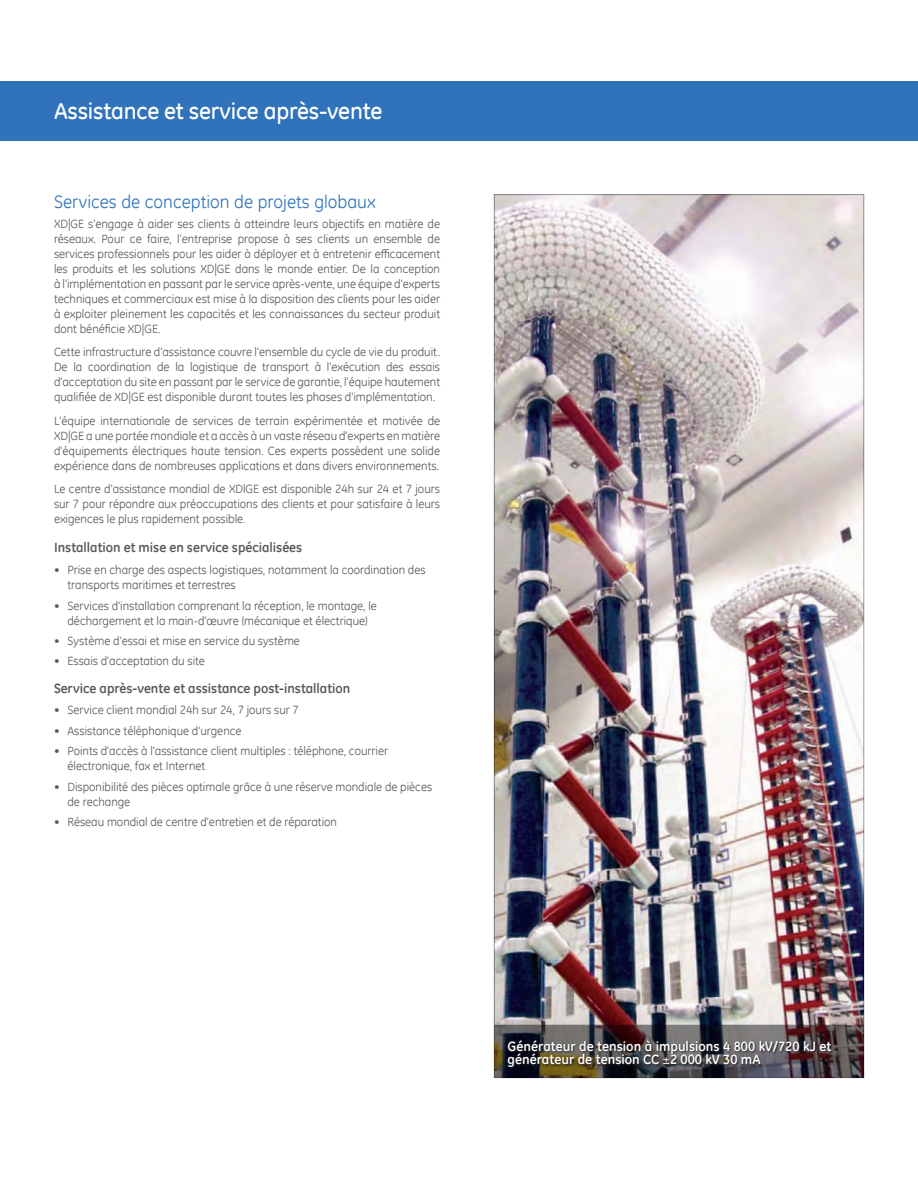
<style>
.page{position:relative;width:918px;height:1188px;background:#fff}
.page>*{position:absolute;margin:0;border:0;box-sizing:border-box;transform-origin:0 0}
.XD_Section_Head{font:500 23.25px "GE Inspira";letter-spacing:-.01em;color:#fff}
.XD_Section_Sub{font:18px "GE Inspira";color:#3073ba}
.XD_Section_Sub_Sub_s{font:700 13.5px "GE Inspira";color:#57585a}
.XD_new_picture_capti{font:700 13.5px/13.5px "GE Inspira";color:#fff}
.XD_Copy{font:12px/15px "GE Inspira";color:#57585a;text-align:justify}
.s1{font-weight:400}
</style>
<div class="page">
<div style="left:0;top:81px;width:918px;height:59px;background:#3073ba"></div>
<img style="left:496px;top:196px;width:366px;height:829px">
<svg style="left:494px;top:1025px;width:370px;height:53px;background:#4c4444"></svg>
<svg style="left:507px;top:1039px;width:327px;height:31px;background:#443f3f"></svg>
<p class="XD_Section_Head" style="left:54px;top:97px;width:330px">Assistance et service après-vente</p>
<p class="XD_Section_Sub" style="left:54px;top:190px;width:323px">Services de conception de projets globaux</p>
<p class="XD_Copy" style="left:54px;top:216px;width:388px">XD|GE s'engage à aider ses clients à atteindre leurs objectifs en matière de réseaux. Pour ce faire, l'entreprise propose à ses clients un ensemble de services professionnels pour les aider à déployer et à entretenir efficacement les produits et les solutions XD|GE dans le monde entier. De la conception à l'implémentation en passant par le service après-vente, une équipe d'experts techniques et commerciaux est mise à la disposition des clients pour les aider à exploiter pleinement les capacités et les connaissances du secteur produit dont bénéficie XD|GE.</p>
<p class="XD_Copy" style="left:54px;top:344px;width:388px">Cette infrastructure d'assistance couvre l'ensemble du cycle de vie du produit.<br>De la coordination de la logistique de transport à l'exécution des essais d'acceptation du site en passant par le service de garantie, l'équipe hautement qualifiée de XD|GE est disponible durant toutes les phases d'implémentation.</p>
<p class="XD_Copy" style="left:54px;top:413px;width:388px">L'équipe internationale de services de terrain expérimentée et motivée de XD|GE a une portée mondiale et a accès à un vaste réseau d'experts en matière d'équipements électriques haute tension. Ces experts possèdent une solide expérience dans de nombreuses applications et dans divers environnements.</p>
<p class="XD_Copy" style="left:54px;top:481px;width:388px">Le centre d'assistance mondial de XDlGE est disponible 24h sur 24 et 7 jours sur 7 pour répondre aux préoccupations des clients et pour satisfaire à leurs exigences le plus rapidement possible.</p>
<p class="XD_Section_Sub_Sub_s" style="left:54px;top:539px;width:250px">Installation et mise en service spécialisées</p>
<p class="XD_Copy" style="left:68px;top:562px;width:360px;text-indent:-14px">• Prise en charge des aspects logistiques, notamment la coordination des transports maritimes et terrestres</p>
<p class="XD_Copy" style="left:54px;top:598px;width:324px;text-align:center">• Services d'installation comprenant la réception, le montage, le déchargement et la main-d'œuvre (mécanique et électrique)</p>
<p class="XD_Copy" style="left:54px;top:633px;width:247px">• Système d'essai et mise en service du système</p>
<p class="XD_Copy" style="left:54px;top:653px;width:153px">• Essais d'acceptation du site</p>
<p class="XD_Section_Sub_Sub_s" style="left:54px;top:679px;width:298px">Service après-vente et assistance post-installation</p>
<p class="XD_Copy" style="left:54px;top:702px;width:246px">• Service client mondial 24h sur 24, 7 jours sur 7</p>
<p class="XD_Copy" style="left:54px;top:723px;width:189px">• Assistance téléphonique d'urgence</p>
<p class="XD_Copy" style="left:68px;top:743px;width:322px;text-indent:-14px">• Points d'accès à l'assistance client multiples : téléphone, courrier électronique, fax et Internet</p>
<p class="XD_Copy" style="left:68px;top:779px;width:366px;text-indent:-14px">• Disponibilité des pièces optimale grâce à une réserve mondiale de pièces de rechange</p>
<p class="XD_Copy" style="left:54px;top:814px;width:285px">• Réseau mondial de centre d'entretien et de réparation</p>
<p class="XD_new_picture_capti" style="left:508px;top:1039px;width:325px">Générateur de tension à impulsions 4 800 kV/720 kJ et générateur de tension CC <span class="s1">±</span>2 000 kV 30 mA</p>
</div>
